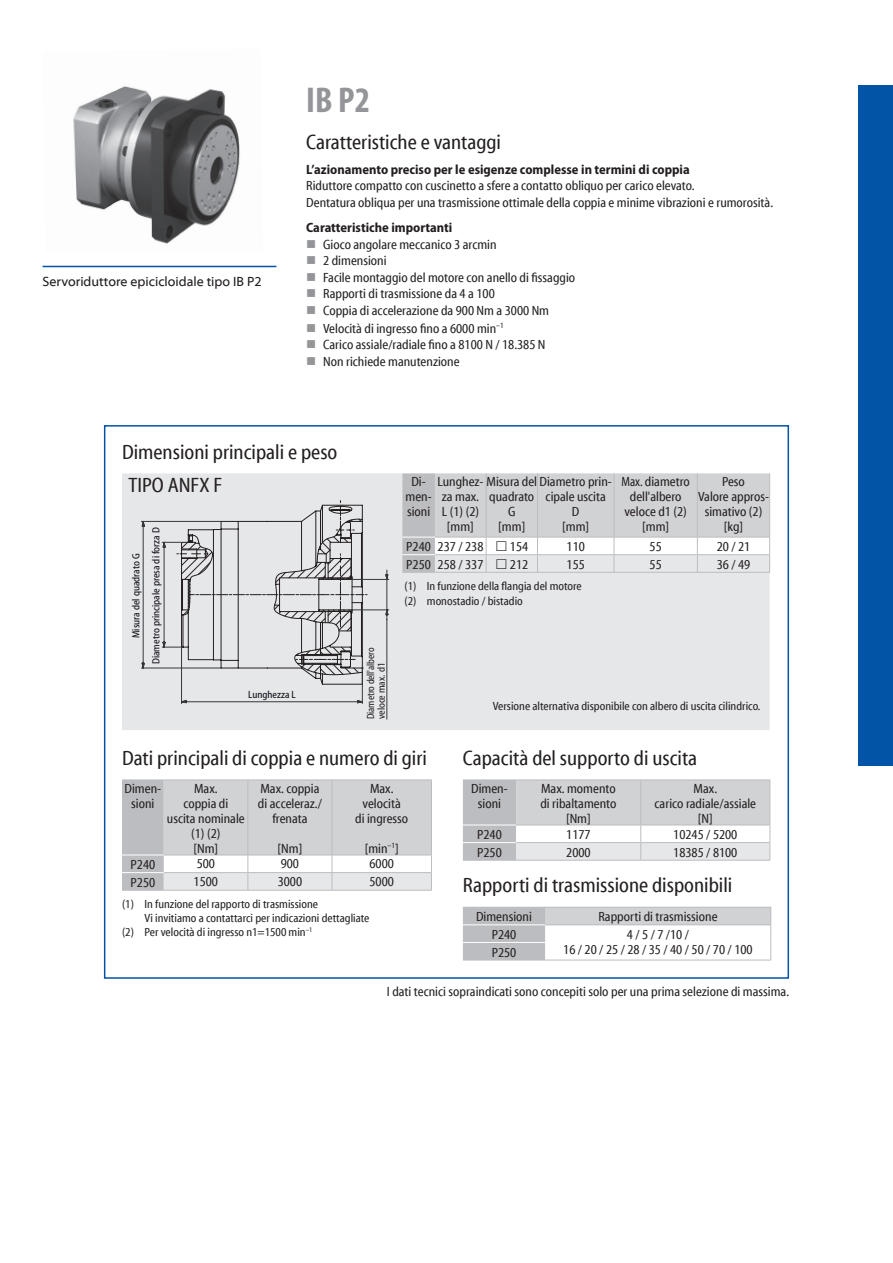
<style>
.page{position:relative;width:893px;height:1263px;background:#fff}
.page>*{position:absolute;margin:0;border:0;box-sizing:border-box;transform-origin:0 0}
.t1{font:700 condensed 36px "Myriad Pro";color:#939598}
.t2{font:condensed 21px/33.5px "Myriad Web Pro";color:#231f20}
.t3{font:condensed 13.5px/15px "Myriad Web Pro";color:#231f20;text-align:center}
.t4{font:700 semi-condensed 13.5px "Myriad Pro";color:#231f20}
.t5{font:condensed 13.5px/15px "Myriad Web Pro";color:#231f20;text-align:center;scale:.9 1}
.t6{font:13.5px "Myriad Web Pro";color:#231f20}
.t7{font:condensed 12px/15px "Myriad Web Pro";color:#231f20}
.t8{font:condensed 10.5px/20px "Myriad Web Pro";color:#0d0b14;text-align:center}
.t9{font:condensed 10.5px/10.5px "Myriad Web Pro";letter-spacing:-.01em;color:#231f20;scale:.94 1}
</style>
<div class="page">
<img style="left:73px;top:86px;width:167px;height:158px">
<div style="left:859px;top:85px;width:34px;height:680px;background:#0154a6"></div>
<hr style="left:43px;top:266px;width:233px;height:1px;background:#0154a6">
<div style="left:122px;top:473px;width:648px;height:257px;background:#e6e7e9"></div>
<hr style="left:402px;top:572px;width:33px;height:1px;background:#bcbdc0">
<hr style="left:435px;top:572px;width:51px;height:1px;background:#bcbdc0">
<hr style="left:486px;top:572px;width:51px;height:1px;background:#bcbdc0">
<hr style="left:537px;top:572px;width:77px;height:1px;background:#bcbdc0">
<hr style="left:614px;top:572px;width:83px;height:1px;background:#bcbdc0">
<hr style="left:697px;top:572px;width:73px;height:1px;background:#bcbdc0">
<svg style="left:141px;top:500px;width:248px;height:219px;background:#d4d4d6"></svg>
<hr style="left:122px;top:779px;width:42px;height:1px;background:#bcbdc0">
<hr style="left:164px;top:779px;width:84px;height:1px;background:#bcbdc0">
<hr style="left:248px;top:779px;width:84px;height:1px;background:#bcbdc0">
<hr style="left:332px;top:779px;width:100px;height:1px;background:#bcbdc0">
<svg style="left:122px;top:780px;width:310px;height:110px;background:#d6d7d9"></svg>
<hr style="left:122px;top:890px;width:42px;height:1px;background:#bcbdc0">
<hr style="left:164px;top:890px;width:84px;height:1px;background:#bcbdc0">
<hr style="left:248px;top:890px;width:84px;height:1px;background:#bcbdc0">
<hr style="left:332px;top:890px;width:100px;height:1px;background:#bcbdc0">
<hr style="left:122px;top:855px;width:42px;height:1px;background:#fff">
<hr style="left:122px;top:872px;width:42px;height:1px;background:#fff">
<hr style="left:463px;top:779px;width:53px;height:1px;background:#bcbdc0">
<hr style="left:516px;top:779px;width:125px;height:1px;background:#bcbdc0">
<hr style="left:641px;top:779px;width:129px;height:1px;background:#bcbdc0">
<svg style="left:463px;top:780px;width:308px;height:80px"></svg>
<hr style="left:463px;top:825px;width:53px;height:1px;background:#fff">
<hr style="left:463px;top:842px;width:53px;height:1px;background:#fff">
<hr style="left:463px;top:860px;width:53px;height:1px;background:#bcbdc0">
<hr style="left:516px;top:860px;width:125px;height:1px;background:#bcbdc0">
<hr style="left:641px;top:860px;width:129px;height:1px;background:#bcbdc0">
<div style="left:463px;top:908px;width:82px;height:52px;background:#bcbdc0"></div>
<div style="left:545px;top:907px;width:226px;height:18px;background:#d1d2d4"></div>
<hr style="left:545px;top:960px;width:226px;height:1px;background:#bcbdc0">
<hr style="left:463px;top:924px;width:82px;height:1px;background:#fff">
<hr style="left:463px;top:942px;width:82px;height:1px;background:#fff">
<hr style="left:463px;top:960px;width:82px;height:1px;background:#bcbdc0">
<hr style="left:463px;top:907px;width:82px;height:1px;background:#bcbdc0">
<hr style="left:545px;top:907px;width:226px;height:1px;background:#bcbdc0">
<hr style="left:545px;top:924px;width:226px;height:1px;background:#bcbdc0">
<svg style="left:770px;top:908px;width:1px;height:52px"></svg>
<svg style="left:402px;top:473px;width:368px;height:99px;background:#d8d9db"></svg>
<p class="t6" style="left:43px;top:274px;width:221px">Servoriduttore epicicloidale tipo IB P2</p>
<h1 class="t1" style="left:306px;top:78px;width:65px">IB P2</h1>
<h2 class="t2" style="left:306px;top:126px;width:196px">Caratteristiche e vantaggi</h2>
<p class="t4" style="left:306px;top:161px;width:385px">L’azionamento preciso per le esigenze complesse in termini di coppia</p>
<p class="t3" style="left:306px;top:178px;width:468px;line-height:16.5px;text-align:left">Riduttore compatto con cuscinetto a sfere a contatto obliquo per carico elevato.<br>Dentatura obliqua per una trasmissione ottimale della coppia e minime vibrazioni e rumorosità.</p>
<p class="t4" style="left:306px;top:220px;width:148px">Caratteristiche importanti</p>
<p class="t3" style="left:323px;top:236px;width:253px;line-height:16.5px;text-align:left">Gioco angolare meccanico 3 arcmin<br>2 dimensioni<br>Facile montaggio del motore con anello di fissaggio Rapporti di trasmissione da 4 a 100<br>Coppia di accelerazione da 900 Nm a 3000 Nm</p>
<p class="t3" style="left:323px;top:320px;width:224px;line-height:16.5px;text-align:left">Velocità di ingresso fino a 6000 min<sup>–1<br></sup>Carico assiale/radiale fino a 8100 N / 18.385 N<br>Non richiede manutenzione</p>
<h2 class="t2" style="left:128px;top:436px;width:211px;text-indent:-6px">Dimensioni principali e peso<br>TIPO ANFX F</h2>
<p class="t3" style="left:405px;top:475px;width:28px">Di&shy;men&shy;sioni</p>
<p class="t3" style="left:437px;top:475px;width:176px">Lunghez- Misura del Diametro prin-</p>
<p class="t5" style="left:621px;top:475px;width:77px">Max. diametro dell'albero veloce d1 (2) [mm]</p>
<p class="t3" style="left:698px;top:475px;width:72px">Peso<br>Valore appros&shy;simativo (2) [kg]</p>
<p class="t3" style="left:489px;top:490px;width:47px">quadrato<br>G<br>[mm]</p>
<p class="t3" style="left:546px;top:490px;width:62px">cipale uscita<br>D<br>[mm]</p>
<p class="t3" style="left:442px;top:490px;width:39px">za max.</p>
<p class="t3" style="left:442px;top:505px;width:39px">L (1) (2)</p>
<p class="t3" style="left:447px;top:520px;width:28px">[mm]</p>
<p class="t8" style="left:126px;top:664px;width:138px;rotate:-90deg">Misura del quadrato G<br>Diametro principale presa di forza D</p>
<p class="t3" style="left:406px;top:540px;width:79px">P240 237 / 238</p>
<p class="t3" style="left:510px;top:540px;width:20px">154</p>
<p class="t3" style="left:567px;top:540px;width:20px">110</p>
<p class="t3" style="left:650px;top:540px;width:14px">55</p>
<p class="t3" style="left:717px;top:540px;width:35px">20 / 21</p>
<p class="t3" style="left:406px;top:557px;width:79px">P250 258 / 337</p>
<p class="t3" style="left:510px;top:557px;width:20px">212</p>
<p class="t3" style="left:567px;top:557px;width:20px">155</p>
<p class="t3" style="left:650px;top:557px;width:14px">55</p>
<p class="t3" style="left:717px;top:557px;width:35px">36 / 49</p>
<p class="t7" style="left:404px;top:579px;width:179px">(1) In funzione della flangia del motore (2) monostadio / bistadio</p>
<p class="t9" style="left:366px;top:719px;width:77px;rotate:-90deg">Diametro dell'albero veloce max. d1</p>
<h2 class="t2" style="left:122px;top:742px;width:306px">Dati principali di coppia e numero di giri</h2>
<p class="t3" style="left:125px;top:781px;width:38px">Dimen&shy;sioni</p>
<p class="t3" style="left:167px;top:781px;width:79px">Max.<br>coppia di<br>uscita nominale (1) (2)<br>[Nm]</p>
<p class="t3" style="left:258px;top:781px;width:65px">Max. coppia di acceleraz./ frenata</p>
<p class="t8" style="left:248px;top:685px;width:49px">Lunghezza L</p>
<p class="t7" style="left:493px;top:699px;width:269px">Versione alternativa disponibile con albero di uscita cilindrico.</p>
<h2 class="t2" style="left:463px;top:742px;width:236px">Capacità del supporto di uscita</h2>
<p class="t3" style="left:471px;top:781px;width:38px">Dimen&shy;sioni</p>
<p class="t3" style="left:540px;top:781px;width:78px">Max. momento di ribaltamento [Nm]</p>
<p class="t3" style="left:655px;top:781px;width:103px">Max.<br>carico radiale/assiale [N]</p>
<p class="t3" style="left:477px;top:827px;width:26px">P240</p>
<p class="t3" style="left:566px;top:827px;width:26px">1177</p>
<p class="t3" style="left:673px;top:827px;width:66px">10245 / 5200</p>
<p class="t3" style="left:477px;top:845px;width:26px">P250</p>
<p class="t3" style="left:566px;top:845px;width:26px">2000</p>
<p class="t3" style="left:673px;top:845px;width:66px">18385 / 8100</p>
<h2 class="t2" style="left:463px;top:869px;width:271px">Rapporti di trasmissione disponibili</h2>
<p class="t3" style="left:476px;top:910px;width:57px">Dimensioni</p>
<p class="t3" style="left:598px;top:910px;width:121px">Rapporti di trasmissione</p>
<p class="t3" style="left:492px;top:927px;width:26px">P240</p>
<p class="t3" style="left:627px;top:927px;width:64px">4 / 5 / 7 /10 /</p>
<p class="t3" style="left:492px;top:945px;width:26px">P250</p>
<p class="t3" style="left:563px;top:942px;width:191px">16 / 20 / 25 / 28 / 35 / 40 / 50 / 70 / 100</p>
<p class="t3" style="left:387px;top:984px;width:404px">I dati tecnici sopraindicati sono concepiti solo per una prima selezione di massima.</p>
<p class="t3" style="left:355px;top:781px;width:55px">Max. velocità<br>di ingresso</p>
<p class="t3" style="left:365px;top:841px;width:36px">[min<sup>–1</sup>]</p>
<p class="t3" style="left:278px;top:841px;width:26px">[Nm]</p>
<p class="t3" style="left:131px;top:857px;width:26px">P240</p>
<p class="t3" style="left:197px;top:856px;width:20px">500</p>
<p class="t3" style="left:281px;top:856px;width:20px">900</p>
<p class="t3" style="left:369px;top:856px;width:26px">6000</p>
<p class="t3" style="left:131px;top:875px;width:26px">P250</p>
<p class="t3" style="left:194px;top:874px;width:26px">1500</p>
<p class="t3" style="left:278px;top:874px;width:26px">3000</p>
<p class="t3" style="left:369px;top:874px;width:26px">5000</p>
<p class="t7" style="left:122px;top:896px;width:198px">(1) In funzione del rapporto di trasmissione</p>
<p class="t7" style="left:144px;top:911px;width:227px">Vi invitiamo a contattarci per indicazioni dettagliate</p>
<p class="t7" style="left:122px;top:925px;width:192px">(2) Per velocità di ingresso n1=1500 min<sup>–1</sup></p>
</div>
